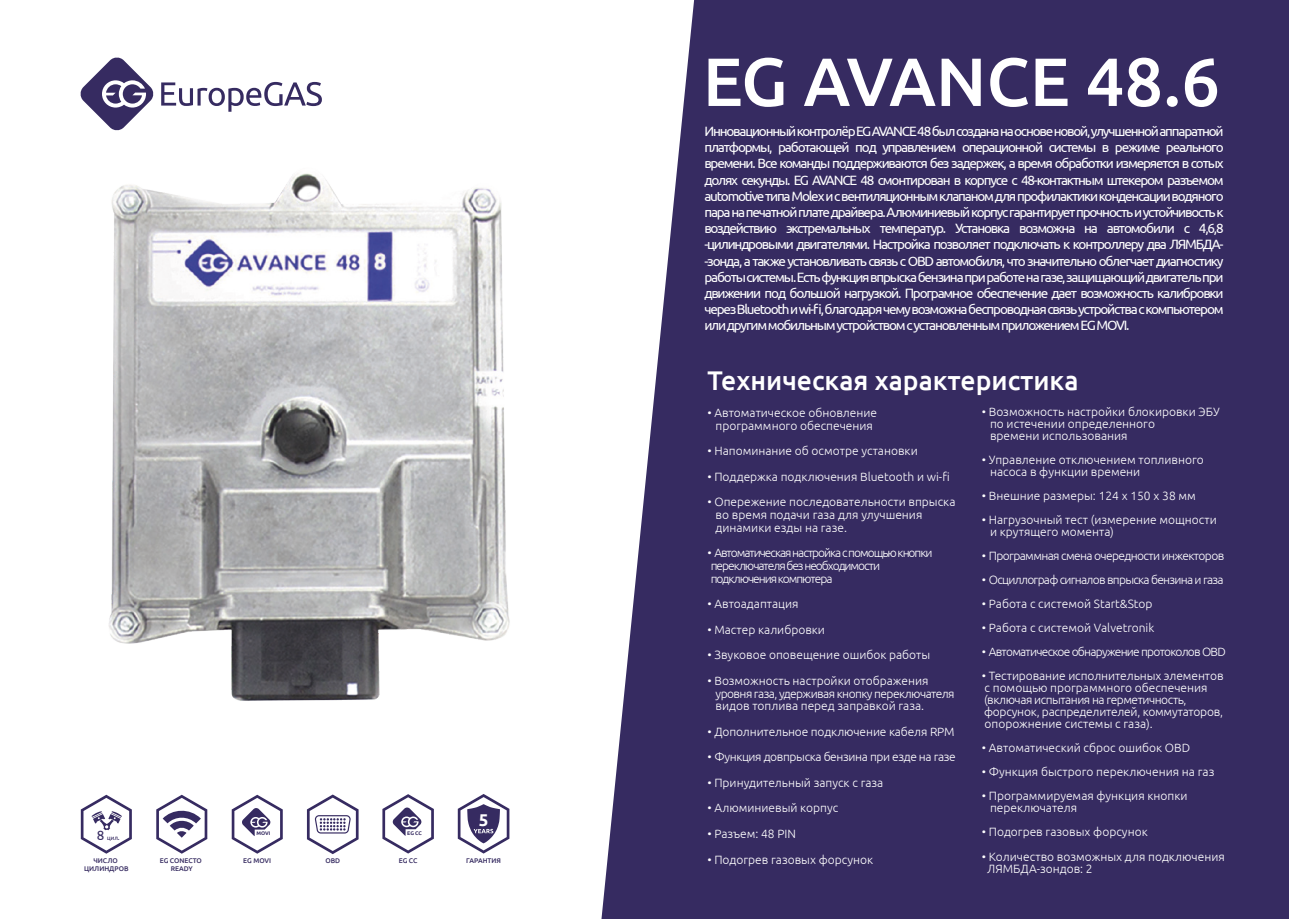
<style>
.page{position:relative;width:1289px;height:919px;background:#fff}
.page>*{position:absolute;margin:0;border:0;box-sizing:border-box;transform-origin:0 0}
.t1{font:500 68.1px "Ubuntu";color:#fff}
.t2{font:500 27px "Ubuntu";color:#fff}
.t3{font:700 16.95px "Ubuntu";color:#fff}
.t4{font:13.5px/16.2px "Ubuntu";letter-spacing:-.09em;color:#fff;text-align:justify}
.t5{font:13.5px "Ubuntu";color:#362b61}
.t6{font:300 12px/12px "Ubuntu";color:#fff}
.t7{font:300 12px/12.8px "Ubuntu";letter-spacing:-.085em;color:#fff}
.t8{font:300 12px "Ubuntu";letter-spacing:-.06em;color:#fff}
.t9{font:300 12px "Ubuntu";letter-spacing:-.05em;color:#fff}
.t10{font:300 12px "Ubuntu";letter-spacing:-.03em;color:#fff}
.t11{font:500 6.75px "Ubuntu";color:#362b61}
.t12{font:500 6.75px "Ubuntu";letter-spacing:-.02em;color:#362b61}
.t13{font:700 5.25px "Ubuntu";color:#362b61}
.t14{font:700 5.1px "Ubuntu";color:#362b61}
.t15{font:500 4.8px "Ubuntu";color:#362b61}
.s1{font-weight:400;font-size:7.5px}
</style>
<div class="page">
<div style="left:601px;top:0;width:687px;height:918px;background:#362b61"></div>
<svg style="left:161px;top:82px;width:161px;height:30px"></svg>
<svg style="left:80px;top:57px;width:74px;height:66px"></svg>
<svg style="left:382px;top:794px;width:52px;height:59px"></svg>
<svg style="left:156px;top:794px;width:51px;height:59px"></svg>
<svg style="left:232px;top:794px;width:51px;height:59px"></svg>
<svg style="left:81px;top:794px;width:51px;height:59px"></svg>
<svg style="left:458px;top:794px;width:51px;height:59px"></svg>
<img style="left:105px;top:123px;width:507px;height:605px">
<svg style="left:307px;top:794px;width:51px;height:60px"></svg>
<p class="t5" style="left:97px;top:827px;width:9px">8</p>
<p class="t15" style="left:107px;top:835px;width:14px">ЦИЛ<span class="s1">.</span></p>
<p class="t14" style="left:256px;top:830px;width:15px">MOVI</p>
<p class="t13" style="left:407px;top:829px;width:16px">EG CC</p>
<h3 class="t3" style="left:479px;top:809px;width:11px">5</h3>
<p class="t11" style="left:93px;top:856px;width:26px">ЧИСЛО</p>
<p class="t11" style="left:243px;top:856px;width:29px">EG MOVI</p>
<p class="t11" style="left:84px;top:864px;width:46px">ЦИЛИНДРОВ</p>
<p class="t11" style="left:325px;top:856px;width:16px">OBD</p>
<p class="t11" style="left:466px;top:856px;width:36px">ГАРАНТИЯ</p>
<p class="t12" style="left:160px;top:856px;width:43px">EG CONECTO</p>
<p class="t11" style="left:399px;top:856px;width:20px">EG CC</p>
<p class="t11" style="left:171px;top:864px;width:24px">READY</p>
<h1 class="t1" style="left:703px;top:39px;width:518px">EG AVANCE 48.6</h1>
<p class="t4" style="left:704px;top:123px;width:521px">Инновационный контролёр EG AVANCE 48 был создана на основе новой,улучшенной аппаратной платформы, работающей под управлением операционной системы в режиме реального времени. Все команды поддерживаются без задержек, а время обработки измеряется в сотых долях секунды. EG AVANCE 48 смонтирован в корпусе с 48-контактным штекером разъемом automotive типа Molex и с вентиляционным клапаном для профилактики конденсации водяного пара на печатной плате драйвера.Алюминиевый корпус гарантирует прочность и устойчивость к воздействию экстремальных температур. Установка возможна на автомобили с 4,6,8 -цилиндровыми двигателями. Настройка позволяет подключать к контроллеру два ЛЯМБДА--зонда, а также установливать связь с OBD автомобиля, что значительно облегчает диагностику работы системы.Есть функция впрыска бензина при работе на газе,защищающий двигатель при движении под большой нагрузкой. Програмное обеспечение дает возможность калибровки через Bluetooth и wi-fi,благодаря чему возможна беспроводная связь устройства с компьютером или другим мобильным устройством с установленным приложением EG MOVI.</p>
<h2 class="t2" style="left:707px;top:363px;width:373px">Техническая характеристика</h2>
<p class="t6" style="left:707px;top:406px;width:171px;line-height:12.8px;text-align:center">• Автоматическое обновление программного обеспечения</p>
<p class="t6" style="left:707px;top:444px;width:212px">• Напоминание об осмотре установки</p>
<p class="t6" style="left:707px;top:470px;width:244px">• Поддержка подключения Bluetooth и wi-fi</p>
<p class="t6" style="left:715px;top:495px;width:241px;line-height:12.8px;text-indent:-8px">• Опережение последовательности впрыска во время подачи газа для улучшения динамики езды на газе.</p>
<p class="t7" style="left:707px;top:546px;width:227px">• Автоматическая настройка с помощью кнопки переключателя без необходимости подключения компютера</p>
<p class="t6" style="left:707px;top:597px;width:93px">• Автоадаптация</p>
<p class="t6" style="left:707px;top:623px;width:119px">• Мастер калибровки</p>
<p class="t6" style="left:707px;top:648px;width:224px">• Звуковое оповещение ошибок работы</p>
<p class="t6" style="left:715px;top:674px;width:240px;line-height:12.8px;text-indent:-8px">• Возможность настройки отображения уровня газа, удерживая кнопку переключателя видов топлива перед заправкой газа.</p>
<p class="t6" style="left:707px;top:725px;width:249px">• Дополнительное подключение кабеля RPM</p>
<p class="t10" style="left:707px;top:749px;width:250px">• Функция довпрыска бензина при езде на газе</p>
<p class="t6" style="left:707px;top:776px;width:177px">• Принудительный запуск с газа</p>
<p class="t6" style="left:707px;top:801px;width:132px">• Алюминиевый корпус</p>
<p class="t6" style="left:707px;top:827px;width:90px">• Разъем: 48 PIN</p>
<p class="t6" style="left:707px;top:852px;width:167px">• Подогрев газовых форсунок</p>
<p class="t6" style="left:990px;top:405px;width:231px;text-indent:-8px">• Возможность настройки блокировки ЭБУ по истечении определенного<br>времени использования</p>
<p class="t6" style="left:990px;top:453px;width:215px;text-indent:-8px">• Управление отключением топливного насоса в функции времени</p>
<p class="t6" style="left:981px;top:489px;width:215px">• Внешние размеры: 124 x 150 x 38 мм</p>
<p class="t6" style="left:990px;top:513px;width:228px;text-indent:-8px">• Нагрузочный тест (измерение мощности и крутящего момента)</p>
<p class="t9" style="left:981px;top:548px;width:244px">• Программная смена очередности инжекторов</p>
<p class="t8" style="left:981px;top:572px;width:243px">• Осциллограф сигналов впрыска бензина и газа</p>
<p class="t6" style="left:981px;top:597px;width:172px">• Работа с системой Start&amp;Stop</p>
<p class="t6" style="left:981px;top:621px;width:174px">• Работа с системой Valvetronik</p>
<p class="t8" style="left:981px;top:644px;width:245px">• Автоматическое обнаружение протоколов OBD</p>
<p class="t6" style="left:981px;top:669px;width:243px">• Тестирование исполнительных элементов с помощью программного обеспечения (включая испытания на герметичность, форсунок, распределителей, коммутаторов, опорожнение системы с газа).</p>
<p class="t6" style="left:981px;top:741px;width:210px">• Автоматический сброс ошибок OBD</p>
<p class="t6" style="left:981px;top:765px;width:234px">• Функция быстрого переключения на газ</p>
<p class="t6" style="left:990px;top:789px;width:199px;text-indent:-8px">• Программируемая функция кнопки переключателя</p>
<p class="t6" style="left:981px;top:825px;width:167px">• Подогрев газовых форсунок</p>
<p class="t6" style="left:987px;top:849px;width:239px;text-indent:-5px">• Количество возможных для подключения<br>ЛЯМБДА-зондов: 2</p>
</div>
